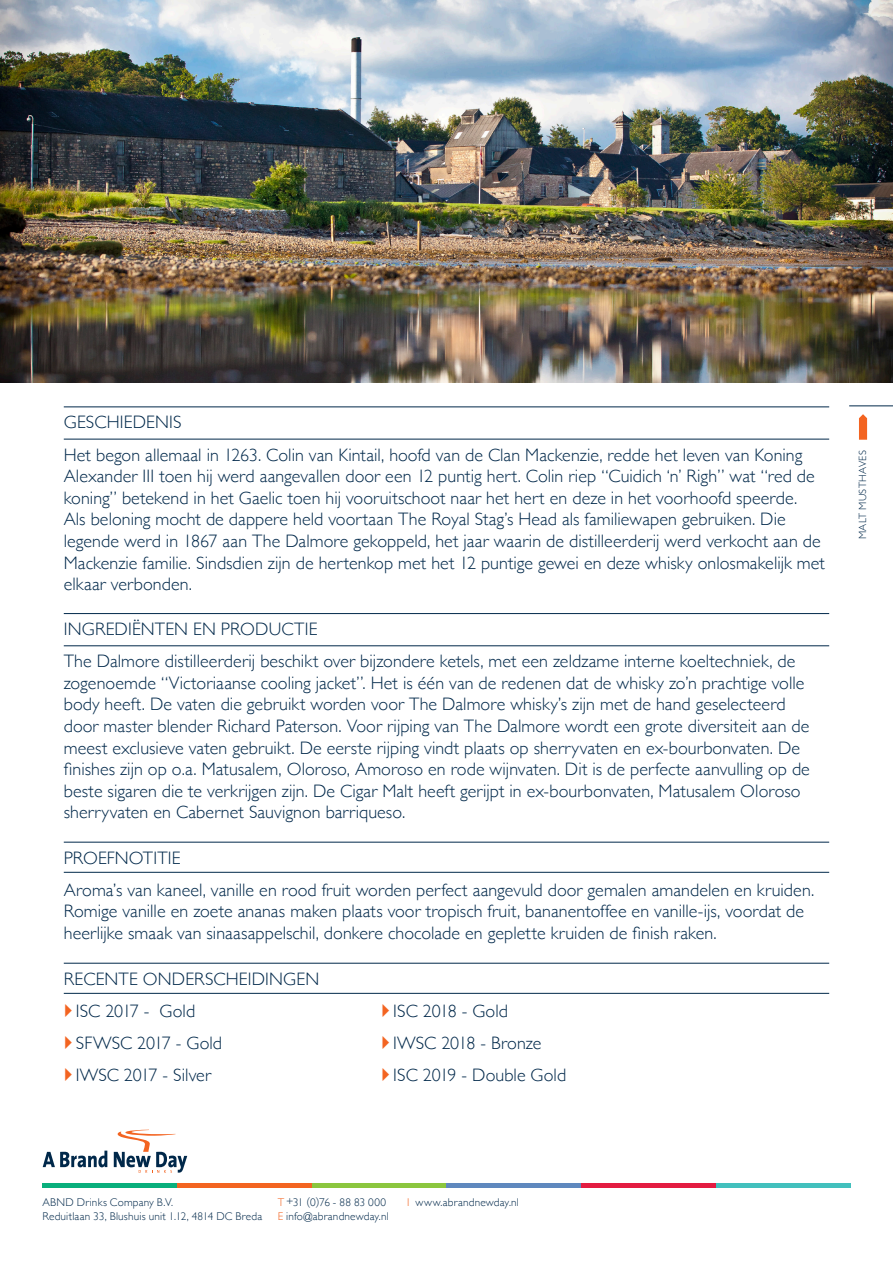
<style>
.page{position:relative;width:893px;height:1263px;background:#fff}
.page>*{position:absolute;margin:0;border:0;box-sizing:border-box;transform-origin:0 0}
.Catagorie_bodytekst{font:300 18px/21.6px "Gill Sans";letter-spacing:.005em;color:#00284a}
.Titel_lijn-boven_ond{font:300 18px "Gill Sans";letter-spacing:.005em;color:#00284a}
.Titel_lijn-onder{font:300 18px "Gill Sans";letter-spacing:.01em;color:#00284a}
.t1{font:300 11.25px "Gill Sans";letter-spacing:.015em;color:#00284a}
.t2{font:300 10.5px "Gill Sans";letter-spacing:.03em;color:#00284a}
.s1{color:#f36421}
</style>
<div class="page">
<div style="left:43px;top:1183px;width:134px;height:5px;background:#09af7c"></div>
<div style="left:177px;top:1183px;width:135px;height:5px;background:#f36421"></div>
<div style="left:312px;top:1183px;width:134px;height:5px;background:#8bc63e"></div>
<div style="left:446px;top:1183px;width:135px;height:5px;background:#5f88be"></div>
<div style="left:581px;top:1183px;width:135px;height:5px;background:#e31c41"></div>
<div style="left:716px;top:1183px;width:134px;height:5px;background:#42c0bd"></div>
<svg style="left:43px;top:1150px;width:64px;height:17px"></svg>
<svg style="left:114px;top:1130px;width:73px;height:43px"></svg>
<img style="left:0;top:0;width:893px;height:383px">
<hr style="left:849px;top:406px;width:44px;height:1px;background:#00284a">
<svg style="left:859px;top:414px;width:8px;height:26px"></svg>
<hr style="left:64px;top:407px;width:765px;height:1px;background:#00284a">
<hr style="left:64px;top:439px;width:765px;height:1px;background:#00284a">
<hr style="left:64px;top:613px;width:765px;height:1px;background:#00284a">
<hr style="left:64px;top:645px;width:765px;height:1px;background:#00284a">
<hr style="left:64px;top:842px;width:765px;height:1px;background:#00284a">
<hr style="left:64px;top:872px;width:765px;height:1px;background:#00284a">
<hr style="left:64px;top:963px;width:765px;height:1px;background:#00284a">
<hr style="left:64px;top:993px;width:765px;height:1px;background:#00284a">
<p class="Titel_lijn-onder" style="left:64px;top:408px;width:119px">GESCHIEDENIS</p>
<p class="Catagorie_bodytekst" style="left:64px;top:443px;width:763px">Het begon allemaal in 1263. Colin van Kintail, hoofd van de Clan Mackenzie, redde het leven van Koning Alexander III toen hij werd aangevallen door een 12 puntig hert. Colin riep “Cuidich ‘n’ Righ” wat “red de koning” betekend in het Gaelic toen hij vooruitschoot naar het hert en deze in het voorhoofd speerde.<br>Als beloning mocht de dappere held voortaan The Royal Stag’s Head als familiewapen gebruiken. Die legende werd in 1867 aan The Dalmore gekoppeld, het jaar waarin de distilleerderij werd verkocht aan de Mackenzie familie. Sindsdien zijn de hertenkop met het 12 puntige gewei en deze whisky onlosmakelijk met elkaar verbonden.</p>
<p class="Catagorie_bodytekst" style="left:64px;top:617px;width:255px">INGREDIËNTEN EN PRODUCTIE</p>
<p class="Catagorie_bodytekst" style="left:64px;top:650px;width:748px">The Dalmore distilleerderij beschikt over bijzondere ketels, met een zeldzame interne koeltechniek, de zogenoemde “Victoriaanse cooling jacket”. Het is één van de redenen dat de whisky zo’n prachtige volle body heeft. De vaten die gebruikt worden voor The Dalmore whisky’s zijn met de hand geselecteerd door master blender Richard Paterson. Voor rijping van The Dalmore wordt een grote diversiteit aan de meest exclusieve vaten gebruikt. De eerste rijping vindt plaats op sherryvaten en ex-bourbonvaten. De finishes zijn op o.a. Matusalem, Oloroso, Amoroso en rode wijnvaten. Dit is de perfecte aanvulling op de beste sigaren die te verkrijgen zijn. De Cigar Malt heeft gerijpt in ex-bourbonvaten, Matusalem Oloroso sherryvaten en Cabernet Sauvignon barriqueso.</p>
<p class="Titel_lijn-boven_ond" style="left:64px;top:843px;width:118px">PROEFNOTITIE</p>
<p class="Catagorie_bodytekst" style="left:64px;top:878px;width:752px">Aroma’s van kaneel, vanille en rood fruit worden perfect aangevuld door gemalen amandelen en kruiden.<br>Romige vanille en zoete ananas maken plaats voor tropisch fruit, bananentoffee en vanille-ijs, voordat de heerlijke smaak van sinaasappelschil, donkere chocolade en geplette kruiden de finish raken.</p>
<p class="Titel_lijn-boven_ond" style="left:64px;top:964px;width:257px">RECENTE ONDERSCHEIDINGEN</p>
<p class="Catagorie_bodytekst" style="left:76px;top:999px;width:121px">ISC 2017 - Gold</p>
<p class="Catagorie_bodytekst" style="left:76px;top:1031px;width:148px">SFWSC 2017 - Gold</p>
<p class="Catagorie_bodytekst" style="left:76px;top:1064px;width:137px">IWSC 2017 - Silver</p>
<p class="Catagorie_bodytekst" style="left:393px;top:999px;width:116px">ISC 2018 - Gold</p>
<p class="Catagorie_bodytekst" style="left:393px;top:1031px;width:150px">IWSC 2018 - Bronze</p>
<p class="Catagorie_bodytekst" style="left:393px;top:1064px;width:174px">ISC 2019 - Double Gold</p>
<p class="t2" style="left:854px;top:539px;width:90px;rotate:-90deg">MALT MUSTHAVES</p>
<p class="t1" style="left:278px;top:1193px;width:110px"><span class="s1">T</span> +31 (0)76 - 88 83 000</p>
<p class="t1" style="left:278px;top:1207px;width:113px"><span class="s1">E</span> info@abrandnewday.nl</p>
<p class="t1" style="left:43px;top:1193px;width:132px">ABND Drinks Company B.V.</p>
<p class="t1" style="left:407px;top:1193px;width:114px"><span class="s1">I</span> www.abrandnewday.nl</p>
<p class="t1" style="left:43px;top:1207px;width:221px">Reduitlaan 33, Blushuis unit 1.12, 4814 DC Breda</p>
</div>
